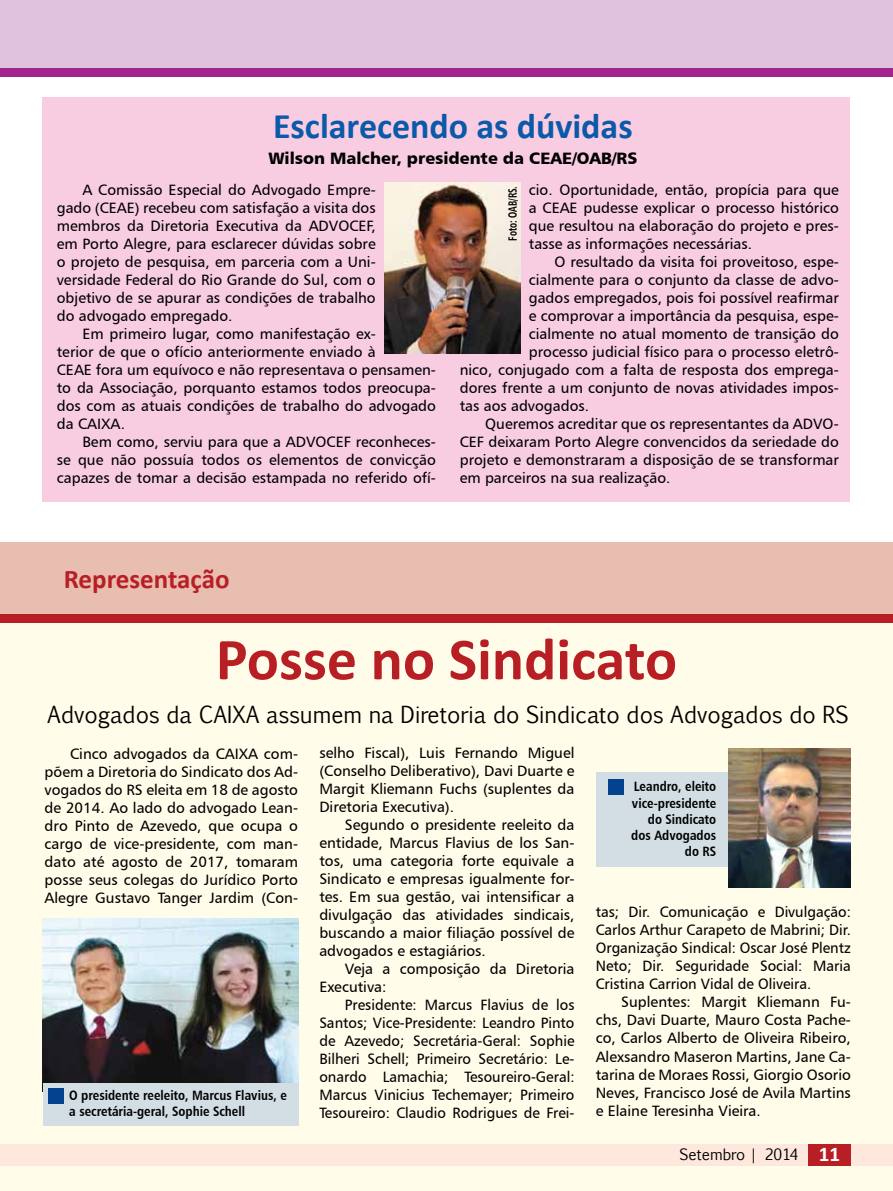
<style>
.page{position:relative;width:893px;height:1191px;background:#fff}
.page>*{position:absolute;margin:0;border:0;box-sizing:border-box;transform-origin:0 0}
.t1{font:700 60px "Calibri";color:#b81f25}
.t2{font:700 36px "Calibri";color:#0b5aaa}
.t3{font:700 27px "Calibri";color:#b81f25}
.t4{font:22.5px "Euphemia CAS";color:#000}
.t5{font:16.5px "Humanist 777 BT Black B";color:#000}
.t6{font:15px/18px "Humanist 777 BT Roman B";color:#000;text-align:justify}
.t7{font:15px "Euphemia CAS";color:#000}
.t8{font:13.5px/16.2px "Humanist 777 BT Bold Condensed B";color:#000;text-align:right}
.t9{font:12px "Humanist 777 BT Bold Condensed B";color:#000;scale:.81 1}
.s1{font-family:"Calibri";font-weight:700;font-size:21px;color:#fff}
</style>
<div class="page">
<div style="left:0;top:611px;width:893px;height:580px;background:#fffde9"></div>
<div style="left:0;top:542px;width:893px;height:77px;background:#e7beaf"></div>
<div style="left:0;top:614px;width:893px;height:9px;background:#b81f25"></div>
<div style="left:596px;top:772px;width:243px;height:95px;background:#d2dde4"></div>
<div style="left:608px;top:779px;width:16px;height:16px;background:#03428e"></div>
<img style="left:43px;top:918px;width:255px;height:165px">
<img style="left:728px;top:748px;width:123px;height:139px">
<div style="left:43px;top:1083px;width:255px;height:43px;background:#d2dde4"></div>
<div style="left:48px;top:1088px;width:16px;height:15px;background:#03428e"></div>
<div style="left:0;top:0;width:893px;height:72px;background:#dfc3de"></div>
<div style="left:0;top:68px;width:893px;height:9px;background:#a3238f"></div>
<div style="left:0;top:1144px;width:893px;height:21px;background:#fee7dc"></div>
<div style="left:808px;top:1144px;width:43px;height:21px;background:#b81f25"></div>
<div style="left:43px;top:98px;width:807px;height:404px;background:#f9cde1"></div>
<img style="left:384px;top:182px;width:136px;height:171px">
<h2 class="t2" style="left:273px;top:100px;width:361px">Esclarecendo as dúvidas</h2>
<p class="t5" style="left:268px;top:147px;width:370px">Wilson Malcher, presidente da CEAE/OAB/RS</p>
<p class="t6" style="left:57px;top:180px;width:320px;text-indent:26px">A Comissão Especial do Advogado Empre&shy;gado (CEAE) recebeu com satisfação a visita dos membros da Diretoria Executiva da ADVOCEF, em Porto Alegre, para esclarecer dúvidas sobre o projeto de pesquisa, em parceria com a Uni&shy;versidade Federal do Rio Grande do Sul, com o objetivo de se apurar as condições de trabalho do advogado empregado.</p>
<p class="t6" style="left:57px;top:324px;width:381px;text-align:left;text-indent:26px">Em primeiro lugar, como manifestação ex-<br>terior de que o ofício anteriormente enviado à<br>CEAE fora um equívoco e não representava o pensamen&shy;to da Associação, porquanto estamos todos preocupa&shy;dos com as atuais condições de trabalho do advogado da CAIXA.</p>
<p class="t6" style="left:57px;top:432px;width:381px;text-indent:26px">Bem como, serviu para que a ADVOCEF reconheces&shy;se que não possuía todos os elementos de convicção capazes de tomar a decisão estampada no referido ofí-</p>
<p class="t6" style="left:529px;top:180px;width:312px">cio. Oportunidade, então, propícia para que a CEAE pudesse explicar o processo histórico que resultou na elaboração do projeto e pres&shy;tasse as informações necessárias.</p>
<p class="t6" style="left:554px;top:252px;width:286px">O resultado da visita foi proveitoso, espe-</p>
<p class="t6" style="left:529px;top:270px;width:312px">cialmente para o conjunto da classe de advo-</p>
<p class="t6" style="left:529px;top:288px;width:312px">gados empregados, pois foi possível reafirmar</p>
<p class="t6" style="left:529px;top:306px;width:312px">e comprovar a importância da pesquisa, espe-</p>
<p class="t6" style="left:529px;top:324px;width:312px">cialmente no atual momento de transição do</p>
<p class="t6" style="left:529px;top:342px;width:312px">processo judicial físico para o processo eletrô-</p>
<p class="t6" style="left:460px;top:360px;width:381px">nico, conjugado com a falta de resposta dos emprega-</p>
<p class="t6" style="left:460px;top:378px;width:381px">dores frente a um conjunto de novas atividades impos-</p>
<p class="t6" style="left:460px;top:396px;width:131px">tas aos advogados.</p>
<p class="t6" style="left:485px;top:414px;width:355px">Queremos acreditar que os representantes da ADVO-</p>
<p class="t6" style="left:460px;top:432px;width:381px">CEF deixaram Porto Alegre convencidos da seriedade do</p>
<p class="t6" style="left:460px;top:450px;width:381px">projeto e demonstraram a disposição de se transformar</p>
<p class="t6" style="left:460px;top:468px;width:212px">em parceiros na sua realização.</p>
<p class="t9" style="left:505px;top:241px;width:69px;rotate:-90deg">Foto: OAB/RS.</p>
<h3 class="t3" style="left:64px;top:560px;width:167px">Representação</h3>
<h1 class="t1" style="left:216px;top:617px;width:463px">Posse no Sindicato</h1>
<h3 class="t4" style="left:47px;top:698px;width:803px">Advogados da CAIXA assumem na Diretoria do Sindicato dos Advogados do RS</h3>
<p class="t6" style="left:45px;top:744px;width:255px;text-indent:25px">Cinco advogados da CAIXA com&shy;põem a Diretoria do Sindicato dos Ad&shy;vogados do RS eleita em 18 de agosto de 2014. Ao lado do advogado Lean&shy;dro Pinto de Azevedo, que ocupa o cargo de vice-presidente, com man&shy;dato até agosto de 2017, tomaram posse seus colegas do Jurídico Porto Alegre Gustavo Tanger Jardim (Con-</p>
<p class="t6" style="left:319px;top:743px;width:257px">selho Fiscal), Luis Fernando Miguel (Conselho Deliberativo), Davi Duarte e Margit Kliemann Fuchs (suplentes da Diretoria Executiva).</p>
<p class="t6" style="left:319px;top:815px;width:257px;text-indent:26px">Segundo o presidente reeleito da entidade, Marcus Flavius de los San&shy;tos, uma categoria forte equivale a Sindicato e empresas igualmente for&shy;tes. Em sua gestão, vai intensificar a divulgação das atividades sindicais, buscando a maior filiação possível de advogados e estagiários.</p>
<p class="t6" style="left:319px;top:959px;width:257px;text-indent:26px">Veja a composição da Diretoria<br>Executiva:</p>
<p class="t6" style="left:319px;top:995px;width:257px;text-indent:26px">Presidente: Marcus Flavius de los Santos; Vice-Presidente: Leandro Pinto de Azevedo; Secretária-Geral: Sophie Bilheri Schell; Primeiro Secretário: Le&shy;onardo Lamachia; Tesoureiro-Geral:<br>Marcus Vinicius Techemayer; Primeiro Tesoureiro: Claudio Rodrigues de Frei-</p>
<p class="t8" style="left:69px;top:1087px;width:219px;text-align:left">O presidente reeleito, Marcus Flavius, e a secretária-geral, Sophie Schell</p>
<p class="t8" style="left:631px;top:778px;width:86px">Leandro, eleito vice-presidente do Sindicato dos Advogados do RS</p>
<p class="t6" style="left:596px;top:903px;width:257px">tas; Dir. Comunicação e Divulgação:<br>Carlos Arthur Carapeto de Mabrini; Dir.<br>Organização Sindical: Oscar José Plentz Neto; Dir. Seguridade Social: Maria Cristina Carrion Vidal de Oliveira.</p>
<p class="t6" style="left:596px;top:993px;width:257px;text-indent:26px">Suplentes: Margit Kliemann Fu&shy;chs, Davi Duarte, Mauro Costa Pache&shy;co, Carlos Alberto de Oliveira Ribeiro, Alexsandro Maseron Martins, Jane Ca&shy;tarina de Moraes Rossi, Giorgio Osorio Neves, Francisco José de Avila Martins e Elaine Teresinha Vieira.</p>
<p class="t7" style="left:680px;top:1143px;width:162px">Setembro | 2014 <span class="s1">11</span></p>
</div>
